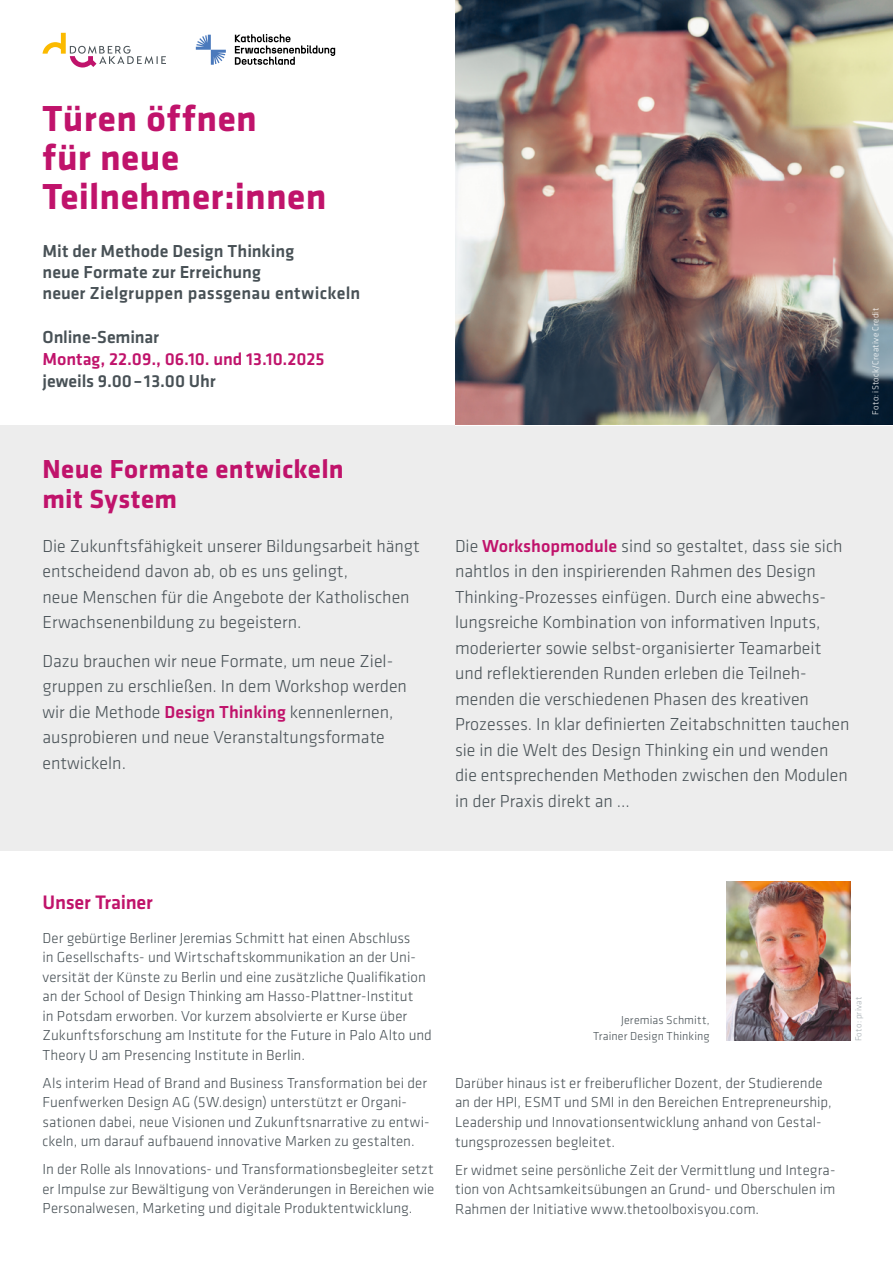
<style>
.page{position:relative;width:893px;height:1276px;background:#fff}
.page>*{position:absolute;margin:0;border:0;box-sizing:border-box;transform-origin:0 0}
.t1{font:700 37.5px "Klavika";letter-spacing:.01em;color:#c0136b}
.t2{font:700 27px "Klavika";letter-spacing:.015em;color:#c0136b}
.t3{font:500 20.25px "Klavika";letter-spacing:-.01em;color:#c0136b}
.t4{font:300 18px/25.5px "Klavika";color:#485156}
.t5{font:500 18px/21px "Klavika";letter-spacing:.005em;color:#485156}
.t6{font:500 18px "Klavika";color:#c0136b}
.t7{font:300 15px/19.5px "Klavika";color:#485156}
.t8{font:300 12px "Klavika";letter-spacing:.005em;color:#485156}
.t9{font:300 9px "Klavika";letter-spacing:.03em;color:#fff}
.t10{font:300 9px "Klavika";letter-spacing:.035em;color:#a4acb1}
.s1{font-weight:500;color:#c0136b}
</style>
<div class="page">
<div style="left:0;top:425px;width:893px;height:425px;background:#ededed"></div>
<svg style="left:43px;top:33px;width:123px;height:34px"></svg>
<svg style="left:196px;top:35px;width:30px;height:30px"></svg>
<svg style="left:235px;top:34px;width:100px;height:31px"></svg>
<img style="left:727px;top:881px;width:123px;height:159px">
<img style="left:455px;top:0;width:438px;height:424px">
<p class="t1" style="left:43px;top:98px;width:216px">Türen öffnen</p>
<p class="t1" style="left:43px;top:137px;width:138px">für neue</p>
<p class="t1" style="left:43px;top:176px;width:286px">Teilnehmer:innen</p>
<p class="t5" style="left:43px;top:241px;width:319px">Mit der Methode Design Thinking<br>neue Formate zur Erreichung<br>neuer Zielgruppen passgenau entwickeln</p>
<p class="t5" style="left:43px;top:327px;width:118px">Online-Seminar</p>
<p class="t6" style="left:43px;top:349px;width:284px">Montag, 22.09., 06.10. und 13.10.2025</p>
<p class="t5" style="left:43px;top:371px;width:175px">jeweils 9.00–13.00 Uhr</p>
<p class="t2" style="left:43px;top:454px;width:303px">Neue Formate entwickeln</p>
<p class="t2" style="left:43px;top:484px;width:136px">mit System</p>
<p class="t4" style="left:43px;top:533px;width:379px">Die Zukunftsfähigkeit unserer Bildungsarbeit hängt entscheidend davon ab, ob es uns gelingt,<br>neue Menschen für die Angebote der Katholischen Erwachsenenbildung zu begeistern.</p>
<p class="t4" style="left:43px;top:648px;width:366px">Dazu brauchen wir neue Formate, um neue Ziel&shy;gruppen zu erschließen. In dem Workshop werden wir die Methode <span class="s1">Design Thinking</span> kennenlernen, ausprobieren und neue Veranstaltungsformate entwickeln.</p>
<p class="t9" style="left:871px;top:415px;width:108px;rotate:-90deg">Foto: iStock/Creative Credit</p>
<p class="t4" style="left:455px;top:533px;width:396px">Die <span class="s1">Workshopmodule</span> sind so gestaltet, dass sie sich nahtlos in den inspirierenden Rahmen des Design Thinking-Prozesses einfügen. Durch eine abwechs&shy;lungsreiche Kombination von informativen Inputs, moderierter sowie selbst-organisierter Teamarbeit und reflektierenden Runden erleben die Teilneh&shy;menden die verschiedenen Phasen des kreativen Prozesses. In klar definierten Zeitabschnitten tauchen sie in die Welt des Design Thinking ein und wenden die entsprechenden Methoden zwischen den Modulen in der Praxis direkt an ...</p>
<p class="t3" style="left:43px;top:891px;width:112px">Unser Trainer</p>
<p class="t7" style="left:43px;top:928px;width:391px">Der gebürtige Berliner Jeremias Schmitt hat einen Abschluss<br>in Gesellschafts- und Wirtschaftskommunikation an der Uni&shy;versität der Künste zu Berlin und eine zusätzliche Qualifikation an der School of Design Thinking am Hasso-Plattner-Institut<br>in Potsdam erworben. Vor kurzem absolvierte er Kurse über Zukunftsforschung am Institute for the Future in Palo Alto und Theory U am Presencing Institute in Berlin.</p>
<p class="t7" style="left:43px;top:1073px;width:389px">Als interim Head of Brand and Business Transformation bei der Fuenfwerken Design AG (5W.design) unterstützt er Organi&shy;sationen dabei, neue Visionen und Zukunftsnarrative zu entwi&shy;ckeln, um darauf aufbauend innovative Marken zu gestalten.</p>
<p class="t7" style="left:43px;top:1159px;width:393px;text-align:justify">In der Rolle als Innovations- und Transformationsbegleiter setzt er Impulse zur Bewältigung von Veränderungen in Bereichen wie Personalwesen, Marketing und digitale Produktentwicklung.</p>
<p class="t8" style="left:621px;top:1013px;width:90px">Jeremias Schmitt,</p>
<p class="t8" style="left:593px;top:1029px;width:118px">Trainer Design Thinking</p>
<p class="t7" style="left:455px;top:1073px;width:378px">Darüber hinaus ist er freiberuflicher Dozent, der Studierende an der HPI, ESMT und SMI in den Bereichen Entrepreneurship, Leadership und Innovationsentwicklung anhand von Gestal&shy;tungsprozessen begleitet.</p>
<p class="t7" style="left:455px;top:1160px;width:382px;text-align:justify">Er widmet seine persönliche Zeit der Vermittlung und Integra&shy;tion von Achtsamkeitsübungen an Grund- und Oberschulen im Rahmen der Initiative www.thetoolboxisyou.com.</p>
<p class="t10" style="left:854px;top:1041px;width:46px;rotate:-90deg">Foto: privat</p>
</div>
